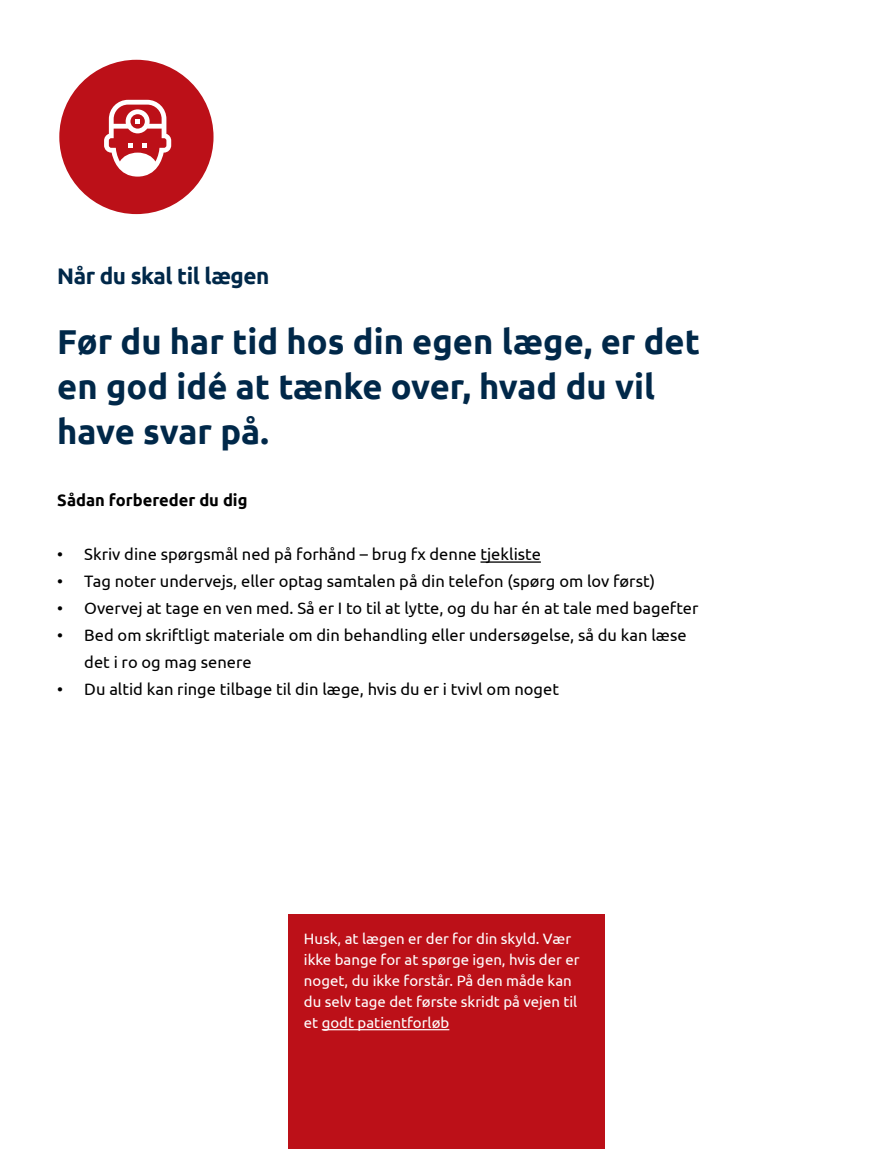
<style>
.page{position:relative;width:893px;height:1149px;background:#fff}
.page>*{position:absolute;margin:0;border:0;box-sizing:border-box;transform-origin:0 0}
.t1{font:700 34.5px/45px "Ubuntu";color:#002849}
.t2{font:700 22.5px "Ubuntu";letter-spacing:-.02em;color:#002849}
.t3{font:16.5px/27px "Ubuntu";color:#000}
.t4{font:700 16.5px "Ubuntu";color:#000}
.t5{font:15px/21px "Ubuntu";color:#fff}
</style>
<div class="page">
<hr style="left:480px;top:561px;width:61px;height:1px;background:#000">
<div style="left:59px;top:60px;width:155px;height:154px;background:#bc1018;border-radius:50%"></div>
<svg style="left:104px;top:100px;width:67px;height:76px"></svg>
<div style="left:288px;top:914px;width:317px;height:234px;background:#bc1018"></div>
<hr style="left:322px;top:1028px;width:127px;height:1px;background:#fff">
<h2 class="t2" style="left:57px;top:262px;width:214px">Når du skal til lægen</h2>
<h1 class="t1" style="left:57px;top:319px;width:644px">Før du har tid hos din egen læge, er det en god idé at tænke over, hvad du vil have svar på.</h1>
<p class="t4" style="left:57px;top:490px;width:192px">Sådan forbereder du dig</p>
<p class="t3" style="left:57px;top:540px;width:485px">• Skriv dine spørgsmål ned på forhånd – brug fx denne tjekliste</p>
<p class="t3" style="left:57px;top:567px;width:599px">• Tag noter undervejs, eller optag samtalen på din telefon (spørg om lov først)</p>
<p class="t3" style="left:57px;top:594px;width:643px">• Overvej at tage en ven med. Så er I to til at lytte, og du har én at tale med bagefter</p>
<p class="t3" style="left:84px;top:621px;width:604px;text-indent:-27px">• Bed om skriftligt materiale om din behandling eller undersøgelse, så du kan læse det i ro og mag senere</p>
<p class="t3" style="left:57px;top:675px;width:503px">• Du altid kan ringe tilbage til din læge, hvis du er i tvivl om noget</p>
<p class="t5" style="left:304px;top:927px;width:277px">Husk, at lægen er der for din skyld. Vær ikke bange for at spørge igen, hvis der er noget, du ikke forstår. På den måde kan du selv tage det første skridt på vejen til et godt patientforløb</p>
</div>
